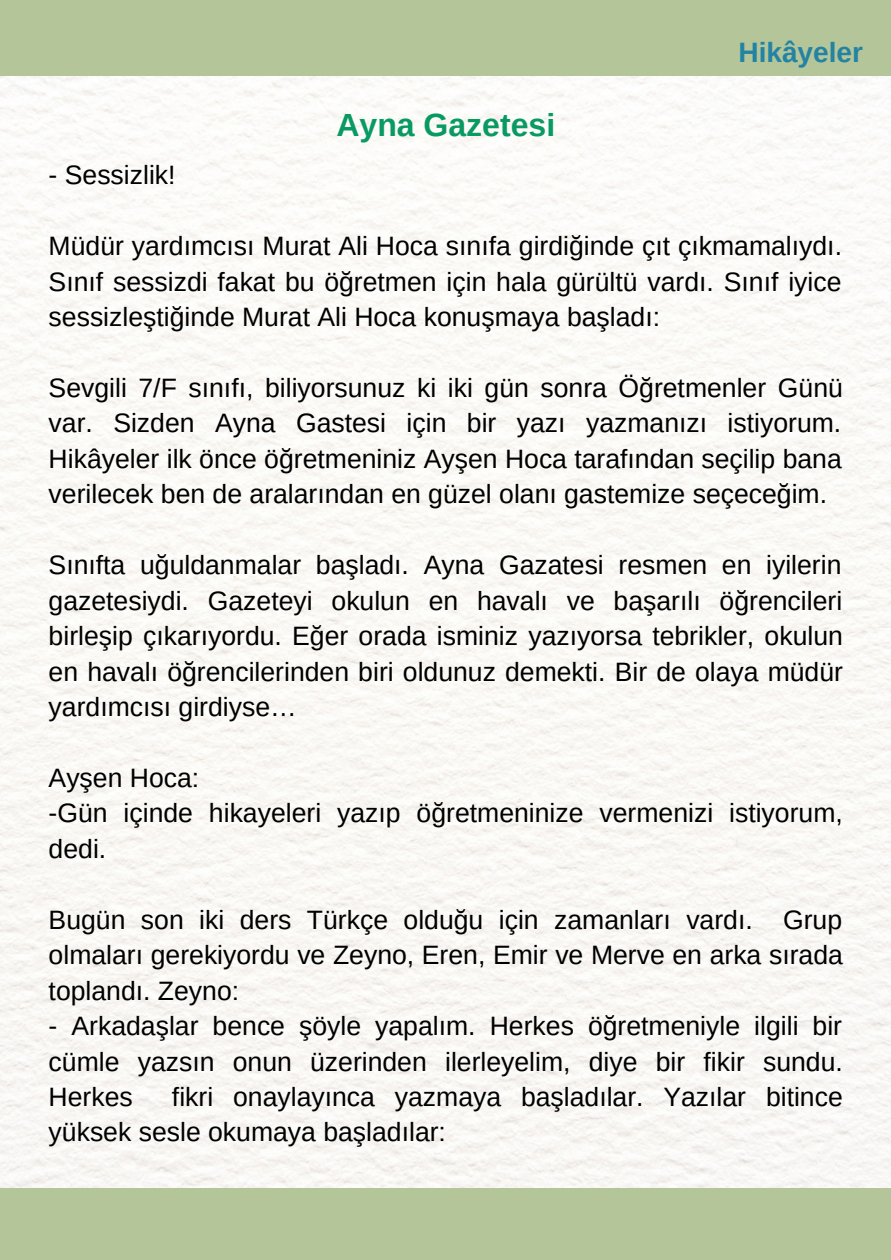
<style>
.page{position:relative;width:891px;height:1260px;background:#fff}
.page>*{position:absolute;margin:0;border:0;box-sizing:border-box;transform-origin:0 0}
.t1{font:700 32px "Arimo";color:#089a62}
.t2{font:700 28px "Arimo";color:#2483a3}
.t3{font:26.4px/35.6px "Arimo";color:#000;text-align:justify}
</style>
<div class="page">
<div style="left:0;top:0;width:891px;height:75px;background:#b4c699"></div>
<div style="left:0;top:1189px;width:891px;height:71px;background:#b4c699"></div>
<p class="t3" style="left:49px;top:157px;width:128px">- Sessizlik!</p>
<p class="t1" style="left:336px;top:107px;width:220px">Ayna Gazetesi</p>
<p class="t2" style="left:738px;top:36px;width:126px">Hikâyeler</p>
<p class="t3" style="left:49px;top:228px;width:795px">Müdür yardımcısı Murat Ali Hoca sınıfa girdiğinde çıt çıkmamalıydı.<br>Sınıf sessizdi fakat bu öğretmen için hala gürültü vardı. Sınıf iyice sessizleştiğinde Murat Ali Hoca konuşmaya başladı:</p>
<p class="t3" style="left:49px;top:370px;width:796px">Sevgili 7/F sınıfı, biliyorsunuz ki iki gün sonra Öğretmenler Günü var. Sizden Ayna Gastesi için bir yazı yazmanızı istiyorum.<br>Hikâyeler ilk önce öğretmeniniz Ayşen Hoca tarafından seçilip bana verilecek ben de aralarından en güzel olanı gastemize seçeceğim.</p>
<p class="t3" style="left:49px;top:547px;width:796px">Sınıfta uğuldanmalar başladı. Ayna Gazatesi resmen en iyilerin gazetesiydi. Gazeteyi okulun en havalı ve başarılı öğrencileri birleşip çıkarıyordu. Eğer orada isminiz yazıyorsa tebrikler, okulun en havalı öğrencilerinden biri oldunuz demekti. Bir de olaya müdür yardımcısı girdiyse…</p>
<p class="t3" style="left:49px;top:760px;width:796px;text-align:left">Ayşen Hoca:<br>-Gün içinde hikayeleri yazıp öğretmeninize vermenizi istiyorum, dedi.</p>
<p class="t3" style="left:49px;top:902px;width:796px">Bugün son iki ders Türkçe olduğu için zamanları vardı. Grup olmaları gerekiyordu ve Zeyno, Eren, Emir ve Merve en arka sırada toplandı. Zeyno:</p>
<p class="t3" style="left:49px;top:1008px;width:796px">- Arkadaşlar bence şöyle yapalım. Herkes öğretmeniyle ilgili bir cümle yazsın onun üzerinden ilerleyelim, diye bir fikir sundu.<br>Herkes</p>
<p class="t3" style="left:49px;top:1079px;width:796px;text-indent:123px">fikri onaylayınca yazmaya başladılar. Yazılar bitince yüksek sesle okumaya başladılar:</p>
</div>
